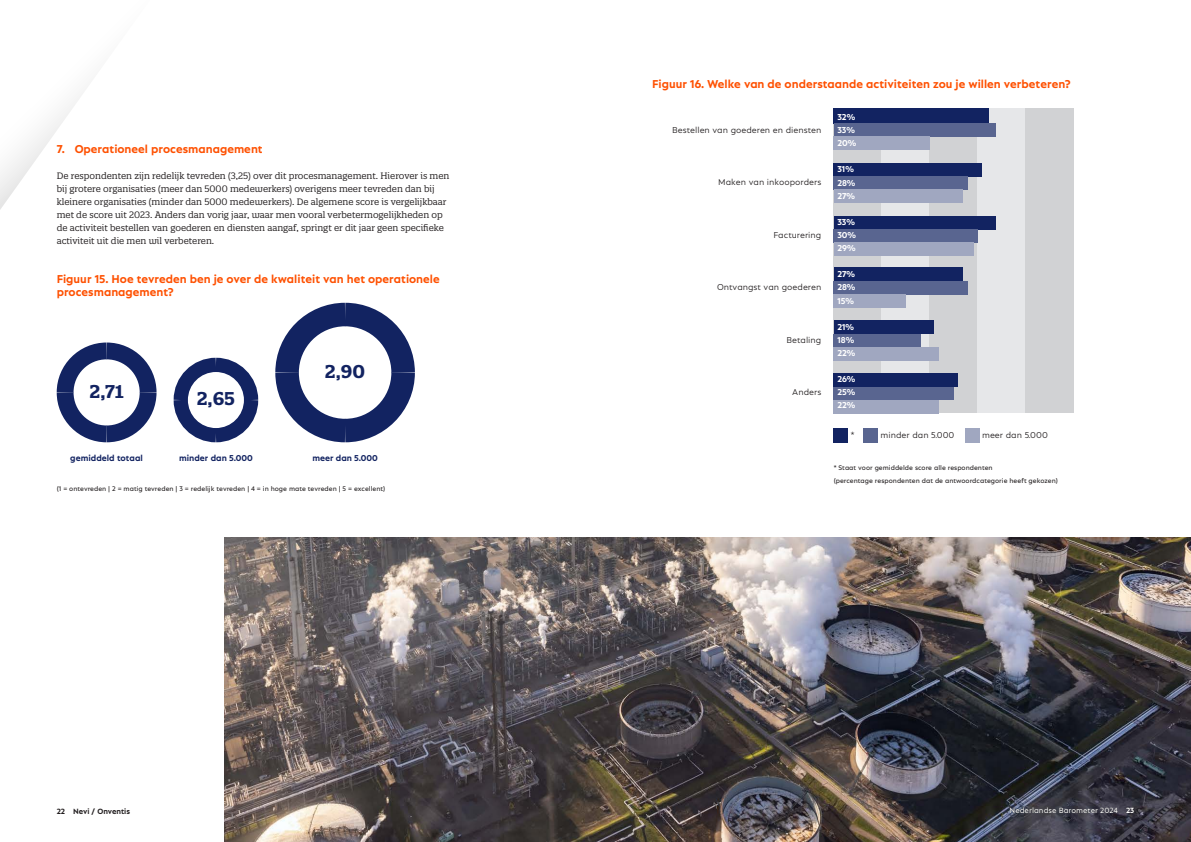
<style>
.page{position:relative;width:1191px;height:842px;background:#fff}
.page>*{position:absolute;margin:0;border:0;box-sizing:border-box;transform-origin:0 0}
.t1{font:700 18px "Quatro Slab";color:#122361}
.t2{font:700 12px/13px "Neptune";color:#fe5000}
.t3{font:9px/13px "Quatro Slab";color:#231f20}
.t4{font:300 9px "Neptune";color:#231f20}
.t5{font:700 9px "Neptune";color:#fff}
.t6{font:700 9px "Neptune";color:#122361}
.t7{font:8px "Neptune";color:#fff}
.t8{font:700 8px "Neptune";color:#231f20}
.t9{font:7px "Neptune";color:#231f20}
.s1{font-weight:700}
</style>
<div class="page">
<img style="left:225px;top:537px;width:966px;height:305px">
<svg style="left:56px;top:302px;width:359px;height:141px"></svg>
<div style="left:833px;top:108px;width:48px;height:305px;background:#d1d2d4"></div>
<div style="left:881px;top:108px;width:48px;height:305px;background:#e6e7e9"></div>
<div style="left:929px;top:108px;width:49px;height:305px;background:#d1d2d4"></div>
<div style="left:978px;top:108px;width:48px;height:305px;background:#e6e7e9"></div>
<div style="left:1025px;top:108px;width:48px;height:305px;background:#d1d2d4"></div>
<div style="left:833px;top:108px;width:155px;height:16px;background:#122361"></div>
<div style="left:833px;top:124px;width:162px;height:13px;background:#596590"></div>
<div style="left:833px;top:163px;width:149px;height:13px;background:#122361"></div>
<div style="left:833px;top:216px;width:162px;height:13px;background:#122361"></div>
<div style="left:833px;top:137px;width:96px;height:13px;background:#a0a7c0"></div>
<div style="left:833px;top:176px;width:135px;height:14px;background:#596590"></div>
<div style="left:833px;top:229px;width:145px;height:13px;background:#596590"></div>
<div style="left:833px;top:281px;width:135px;height:13px;background:#596590"></div>
<div style="left:833px;top:334px;width:88px;height:13px;background:#596590"></div>
<div style="left:833px;top:387px;width:120px;height:13px;background:#596590"></div>
<div style="left:833px;top:190px;width:129px;height:13px;background:#a0a7c0"></div>
<div style="left:833px;top:242px;width:140px;height:14px;background:#a0a7c0"></div>
<div style="left:833px;top:294px;width:72px;height:13px;background:#a0a7c0"></div>
<div style="left:833px;top:347px;width:106px;height:13px;background:#a0a7c0"></div>
<div style="left:833px;top:400px;width:106px;height:13px;background:#a0a7c0"></div>
<div style="left:833px;top:268px;width:129px;height:13px;background:#122361"></div>
<div style="left:833px;top:321px;width:100px;height:13px;background:#122361"></div>
<div style="left:833px;top:374px;width:125px;height:13px;background:#122361"></div>
<div style="left:833px;top:428px;width:15px;height:15px;background:#122361"></div>
<div style="left:863px;top:428px;width:14px;height:15px;background:#596590"></div>
<div style="left:965px;top:428px;width:14px;height:15px;background:#a0a7c0"></div>
<svg style="left:0;top:93px;width:83px;height:117px"></svg>
<p class="t2" style="left:57px;top:142px;width:207px">7. Operationeel procesmanagement</p>
<p class="t3" style="left:57px;top:169px;width:394px">De respondenten zijn redelijk tevreden (3,25) over dit procesmanagement. Hierover is men bij grotere organisaties (meer dan 5000 medewerkers) overigens meer tevreden dan bij kleinere organisaties (minder dan 5000 medewerkers). De algemene score is vergelijkbaar met de score uit 2023. Anders dan vorig jaar, waar men vooral verbetermogelijkheden op de activiteit bestellen van goederen en diensten aangaf, springt er dit jaar geen specifieke activiteit uit die men wil verbeteren.</p>
<p class="t2" style="left:57px;top:272px;width:384px">Figuur 15. Hoe tevreden ben je over de kwaliteit van het operationele procesmanagement?</p>
<p class="t1" style="left:89px;top:380px;width:36px">2,71</p>
<p class="t1" style="left:197px;top:387px;width:40px">2,65</p>
<p class="t1" style="left:325px;top:360px;width:42px">2,90</p>
<p class="t6" style="left:70px;top:453px;width:74px">gemiddeld totaal</p>
<p class="t6" style="left:179px;top:453px;width:75px">minder dan 5.000</p>
<p class="t6" style="left:312px;top:453px;width:67px">meer dan 5.000</p>
<p class="t9" style="left:57px;top:485px;width:330px">(1 = ontevreden | 2 = matig tevreden | 3 = redelijk tevreden | 4 = in hoge mate tevreden | 5 = excellent)</p>
<p class="t8" style="left:57px;top:807px;width:75px">22 Nevi / Onventis</p>
<p class="t2" style="left:652px;top:77px;width:420px">Figuur 16. Welke van de onderstaande activiteiten zou je willen verbeteren?</p>
<p class="t4" style="left:672px;top:125px;width:151px">Bestellen van goederen en diensten</p>
<p class="t4" style="left:718px;top:177px;width:105px">Maken van inkooporders</p>
<p class="t4" style="left:773px;top:229px;width:49px">Facturering</p>
<p class="t4" style="left:717px;top:282px;width:106px">Ontvangst van goederen</p>
<p class="t4" style="left:786px;top:334px;width:36px">Betaling</p>
<p class="t4" style="left:792px;top:387px;width:31px">Anders</p>
<p class="t5" style="left:837px;top:112px;width:19px">32%</p>
<p class="t5" style="left:837px;top:125px;width:19px">33%</p>
<p class="t5" style="left:837px;top:138px;width:20px">20%</p>
<p class="t5" style="left:837px;top:164px;width:18px">31%</p>
<p class="t5" style="left:837px;top:177px;width:20px">28%</p>
<p class="t5" style="left:837px;top:190px;width:19px">27%</p>
<p class="t5" style="left:837px;top:217px;width:19px">33%</p>
<p class="t5" style="left:837px;top:230px;width:20px">30%</p>
<p class="t5" style="left:837px;top:243px;width:20px">29%</p>
<p class="t5" style="left:837px;top:269px;width:19px">27%</p>
<p class="t5" style="left:837px;top:282px;width:20px">28%</p>
<p class="t5" style="left:837px;top:295px;width:18px">15%</p>
<p class="t5" style="left:837px;top:321px;width:18px">21%</p>
<p class="t5" style="left:837px;top:334px;width:18px">18%</p>
<p class="t5" style="left:837px;top:348px;width:19px">22%</p>
<p class="t5" style="left:837px;top:374px;width:20px">26%</p>
<p class="t5" style="left:837px;top:387px;width:19px">25%</p>
<p class="t5" style="left:837px;top:400px;width:19px">22%</p>
<p class="t4" style="left:850px;top:430px;width:5px">*</p>
<p class="t4" style="left:880px;top:430px;width:75px">minder dan 5.000</p>
<p class="t4" style="left:982px;top:430px;width:67px">meer dan 5.000</p>
<p class="t9" style="left:833px;top:463px;width:160px">* Staat voor gemiddelde score alle respondenten</p>
<p class="t9" style="left:833px;top:476px;width:226px">(percentage respondenten dat de antwoordcategorie heeft gekozen)</p>
<p class="t7" style="left:1009px;top:806px;width:126px">Nederlandse Barometer 2024 <span class="s1">23</span></p>
</div>
